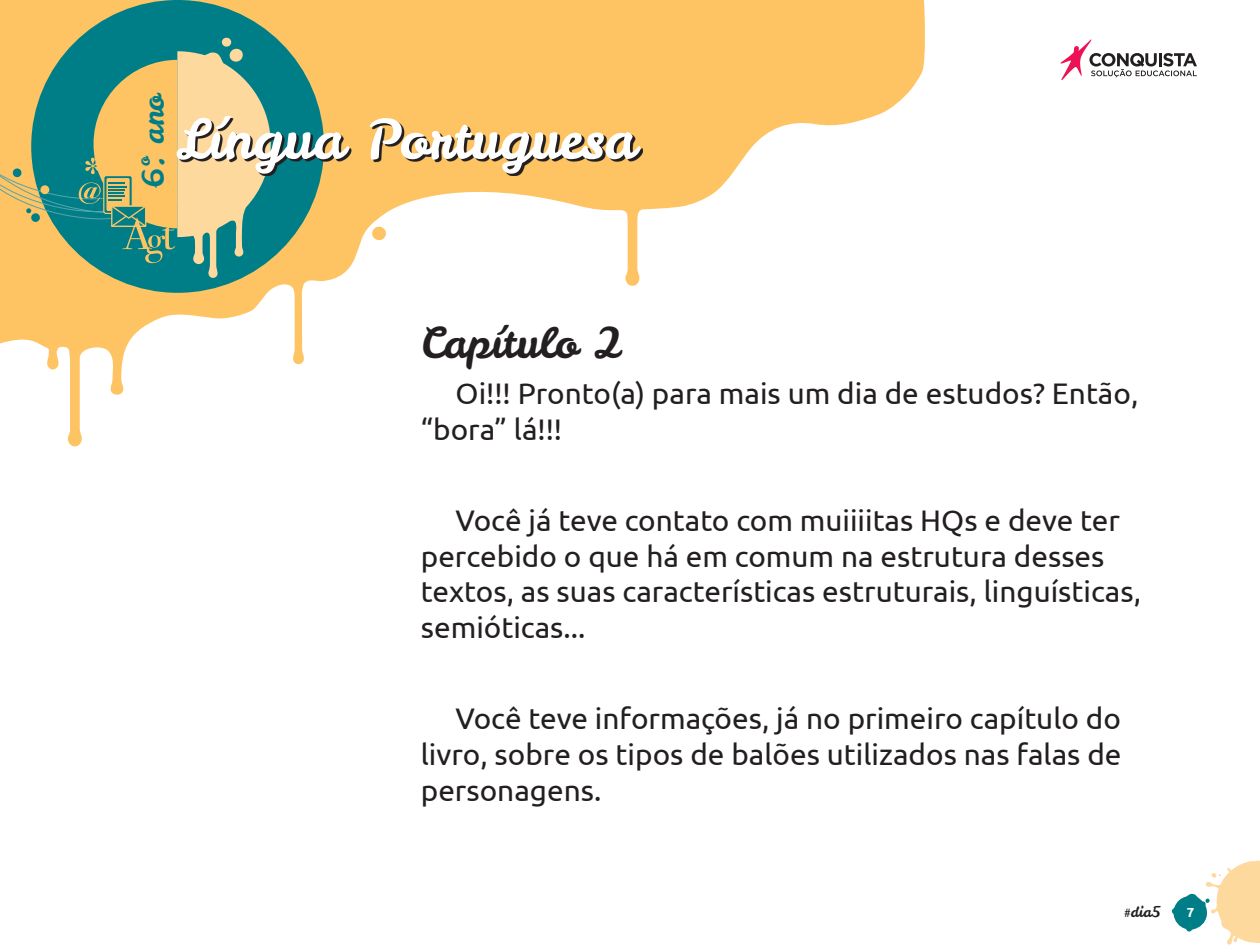
<style>
.page{position:relative;width:1260px;height:945px;background:#fff}
.page>*{position:absolute;margin:0;border:0;box-sizing:border-box;transform-origin:0 0}
.t1{font:54.25px "Leckerli One";color:#fff}
.t2{font:42px "Leckerli One";color:#231f20}
.t3{font:29.75px/35.7px "Ubuntu";color:#231f20}
.t4{font:29.4px "Leckerli One";color:#007e88}
.t5{font:14.35px "Leckerli One";color:#231f20}
.t6{font:700 13.12px "Ubuntu";color:#fff}
</style>
<div class="page">
<svg style="left:0;top:0;width:925px;height:447px"></svg>
<div style="left:31px;top:0;width:293px;height:293px;background:#007e88;border-radius:50%"></div>
<svg style="left:1172px;top:861px;width:88px;height:84px"></svg>
<svg style="left:1061px;top:39px;width:136px;height:41px"></svg>
<svg style="left:0;top:37px;width:271px;height:241px"></svg>
<svg style="left:179px;top:118px;width:464px;height:58px;background:#aa915a"></svg>
<p class="t4" style="left:133px;top:189px;width:98px;rotate:-90deg">6º. ano</p>
<h1 class="t1" style="left:176px;top:103px;width:461px">Língua Portuguesa</h1>
<h2 class="t2" style="left:421px;top:315px;width:204px">Capítulo 2</h2>
<p class="t3" style="left:421px;top:375px;width:719px;text-indent:35px">Oi!!! Pronto(a) para mais um dia de estudos? Então, “bora” lá!!!</p>
<p class="t3" style="left:421px;top:502px;width:722px;text-indent:35px">Você já teve contato com muiiiitas HQs e deve ter percebido o que há em comum na estrutura desses textos, as suas características estruturais, linguísticas, semióticas...</p>
<p class="t3" style="left:421px;top:700px;width:702px;text-align:justify;text-indent:35px">Você teve informações, já no primeiro capítulo do livro, sobre os tipos de balões utilizados nas falas de personagens.</p>
<p class="t5" style="left:1124px;top:903px;width:38px">#dia5</p>
<p class="t6" style="left:1187px;top:905px;width:9px">7</p>
</div>
